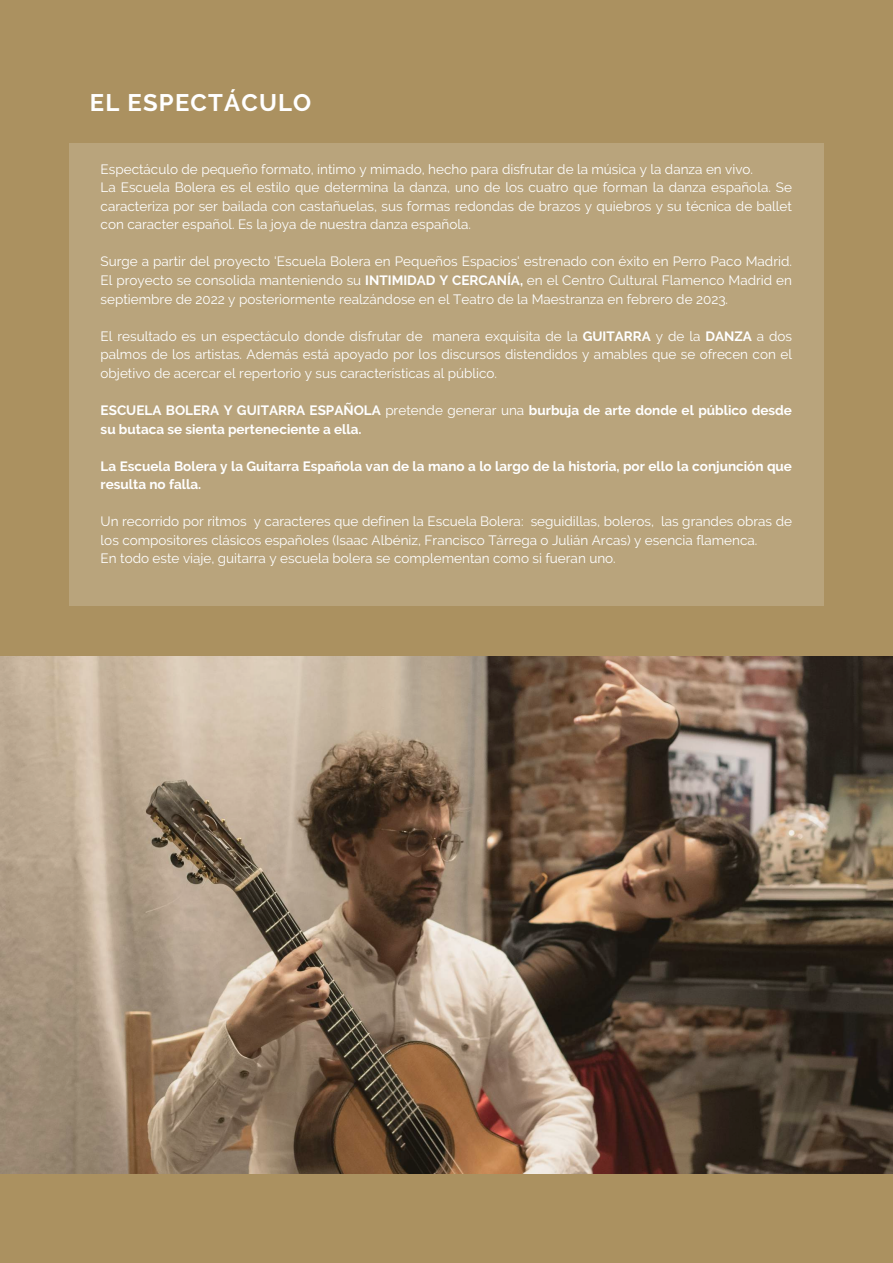
<style>
.page{position:relative;width:893px;height:1263px;background:#ab9160}
.page>*{position:absolute;margin:0;border:0;box-sizing:border-box;transform-origin:0 0}
.t1{font:700 23.92px "Raleway";letter-spacing:.05em;color:#fff}
.t2{font:13.5px/18.6px "Raleway";color:#fff}
.t3{font:700 13.5px/18.6px "Raleway";color:#fff}
.s1{font-weight:700}
.s2{font-weight:400}
</style>
<div class="page">
<div style="left:69px;top:144px;width:754px;height:462px;background:#b9a47c"></div>
<img style="left:0;top:657px;width:893px;height:517px">
<h1 class="t1" style="left:90px;top:89px;width:223px">EL ESPECTÁCULO</h1>
<p class="t2" style="left:101px;top:160px;width:693px">Espectáculo de pequeño formato, íntimo y mimado, hecho para disfrutar de la música y la danza en vivo.<br>La Escuela Bolera es el estilo que determina la danza, uno de los cuatro que forman la danza española. Se caracteriza por ser bailada con castañuelas, sus formas redondas de brazos y quiebros y su técnica de ballet con caracter español. Es la joya de nuestra danza española.</p>
<p class="t2" style="left:101px;top:252px;width:693px;text-align:justify">Surge a partir del proyecto 'Escuela Bolera en Pequeños Espacios' estrenado con éxito en Perro Paco Madrid.<br>El proyecto se consolida manteniendo su <span class="s1">INTIMIDAD Y CERCANÍA,</span> en el Centro Cultural Flamenco Madrid en septiembre de 2022 y posteriormente realzándose en el Teatro de la Maestranza en febrero de 2023.</p>
<p class="t2" style="left:101px;top:327px;width:693px;text-align:justify">El resultado es un espectáculo donde disfrutar de manera exquisita de la <span class="s1">GUITARRA</span> y de la <span class="s1">DANZA</span> a dos palmos de los artistas. Además está apoyado por los discursos distendidos y amables que se ofrecen con el objetivo de acercar el repertorio y sus características al público.</p>
<p class="t3" style="left:101px;top:401px;width:693px">ESCUELA BOLERA Y GUITARRA ESPAÑOLA <span class="s2">pretende generar una</span> burbuja de arte donde el público desde su butaca se sienta perteneciente a ella.</p>
<p class="t3" style="left:101px;top:457px;width:693px">La Escuela Bolera y la Guitarra Española van de la mano a lo largo de la historia, por ello la conjunción que resulta no falla.</p>
<p class="t2" style="left:101px;top:512px;width:693px">Un recorrido por ritmos y caracteres que definen la Escuela Bolera: seguidillas, boleros, las grandes obras de los compositores clásicos españoles (Isaac Albéniz, Francisco Tárrega o Julián Arcas) y esencia flamenca.<br>En todo este viaje, guitarra y escuela bolera se complementan como si fueran uno.</p>
</div>
